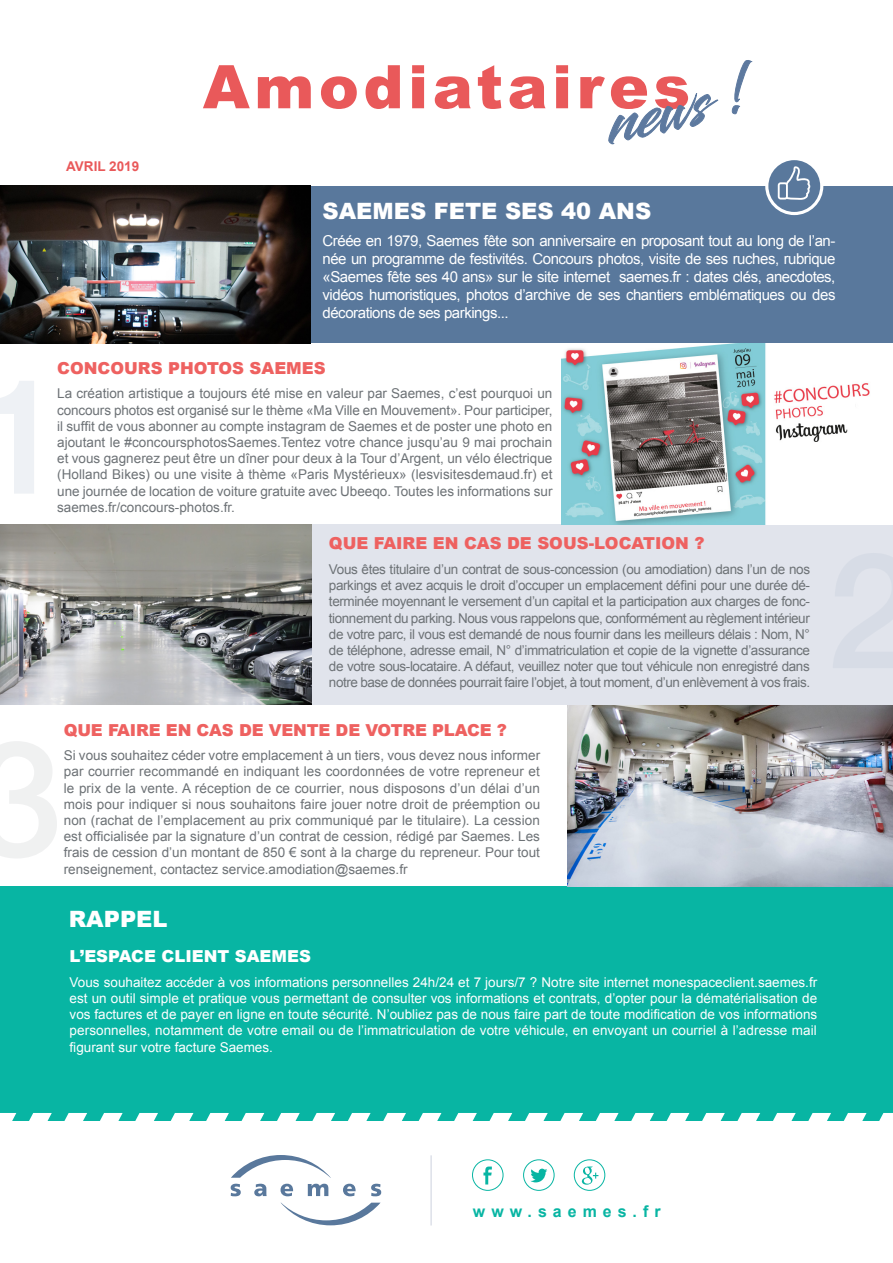
<style>
.page{position:relative;width:893px;height:1263px;background:#fff}
.page>*{position:absolute;margin:0;border:0;box-sizing:border-box;transform-origin:0 0}
.t1{font:900 60.15px "Arial";letter-spacing:.075em;color:#e9595a}
.t2{font:900 22.5px "Arial";color:#fff}
.t3{font:900 16.5px "Arial";color:#ee6160}
.t4{font:900 16.5px "Arial";color:#fff}
.t5{font:700 15.9px "Arial";letter-spacing:.375em;color:#08b5a3}
.t6{font:15px/18px "Arial";letter-spacing:-.03em;color:#fff;text-align:justify}
.t7{font:13.5px/16.2px "Arial";color:#6d7276;text-align:justify}
.t8{font:13.5px/16.2px "Arial";color:#fff;text-align:justify}
.t9{font:700 13.5px "Arial";color:#e9595a}
</style>
<div class="page">
<div style="left:310px;top:524px;width:583px;height:181px;background:#e1e4ec"></div>
<div style="left:0;top:886px;width:893px;height:235px;background:#08b5a3"></div>
<svg style="left:489px;top:1113px;width:23px;height:8px"></svg>
<svg style="left:64px;top:1113px;width:23px;height:8px"></svg>
<svg style="left:560px;top:1113px;width:23px;height:8px"></svg>
<svg style="left:135px;top:1113px;width:23px;height:8px"></svg>
<svg style="left:631px;top:1113px;width:23px;height:8px"></svg>
<svg style="left:206px;top:1113px;width:23px;height:8px"></svg>
<svg style="left:702px;top:1113px;width:23px;height:8px"></svg>
<svg style="left:277px;top:1113px;width:23px;height:8px"></svg>
<svg style="left:773px;top:1113px;width:23px;height:8px"></svg>
<svg style="left:0;top:1113px;width:16px;height:8px"></svg>
<svg style="left:418px;top:1113px;width:23px;height:8px"></svg>
<svg style="left:348px;top:1113px;width:23px;height:8px"></svg>
<svg style="left:843px;top:1113px;width:23px;height:8px"></svg>
<svg style="left:29px;top:1113px;width:23px;height:8px"></svg>
<svg style="left:525px;top:1113px;width:23px;height:8px"></svg>
<svg style="left:100px;top:1113px;width:23px;height:8px"></svg>
<svg style="left:596px;top:1113px;width:23px;height:8px"></svg>
<svg style="left:170px;top:1113px;width:23px;height:8px"></svg>
<svg style="left:666px;top:1113px;width:23px;height:8px"></svg>
<svg style="left:241px;top:1113px;width:23px;height:8px"></svg>
<svg style="left:737px;top:1113px;width:23px;height:8px"></svg>
<svg style="left:312px;top:1113px;width:23px;height:8px"></svg>
<svg style="left:808px;top:1113px;width:23px;height:8px"></svg>
<svg style="left:454px;top:1113px;width:23px;height:8px"></svg>
<svg style="left:383px;top:1113px;width:23px;height:8px"></svg>
<svg style="left:879px;top:1113px;width:14px;height:8px"></svg>
<div style="left:310px;top:186px;width:583px;height:157px;background:#59789c"></div>
<svg style="left:767px;top:159px;width:55px;height:55px"></svg>
<div style="left:765px;top:157px;width:58px;height:58px;border:3px solid #fff;border-radius:50%"></div>
<svg style="left:778px;top:166px;width:32px;height:34px"></svg>
<svg style="left:281px;top:1202px;width:100px;height:23px"></svg>
<svg style="left:231px;top:1155px;width:100px;height:23px"></svg>
<svg style="left:231px;top:1184px;width:10px;height:12px"></svg>
<svg style="left:254px;top:1184px;width:13px;height:12px"></svg>
<svg style="left:281px;top:1184px;width:12px;height:12px"></svg>
<svg style="left:308px;top:1184px;width:20px;height:12px"></svg>
<svg style="left:343px;top:1184px;width:13px;height:12px"></svg>
<svg style="left:371px;top:1184px;width:10px;height:12px"></svg>
<svg style="left:483px;top:1166px;width:9px;height:18px"></svg>
<div style="left:472px;top:1159px;width:31px;height:32px;border:1px solid #08b5a3;border-radius:50%"></div>
<svg style="left:530px;top:1168px;width:17px;height:14px"></svg>
<div style="left:523px;top:1159px;width:31px;height:32px;border:1px solid #08b5a3;border-radius:50%"></div>
<svg style="left:582px;top:1166px;width:16px;height:19px"></svg>
<div style="left:574px;top:1159px;width:31px;height:32px;border:1px solid #08b5a3;border-radius:50%"></div>
<hr style="left:430px;top:1155px;width:2px;height:70px;background:#d6dae4">
<img style="left:0;top:186px;width:310px;height:157px">
<img style="left:562px;top:343px;width:308px;height:181px">
<img style="left:0;top:524px;width:311px;height:181px">
<img style="left:567px;top:706px;width:326px;height:180px">
<svg style="left:608px;top:60px;width:145px;height:85px"></svg>
<p class="t9" style="left:66px;top:157px;width:75px">AVRIL 2019</p>
<p class="t1" style="left:203px;top:43px;width:489px">Amodiataires</p>
<p class="t2" style="left:323px;top:195px;width:330px">SAEMES FETE SES 40 ANS</p>
<p class="t6" style="left:323px;top:232px;width:514px">Créée en 1979, Saemes fête son anniversaire en proposant tout au long de l’an&shy;née un programme de festivités. Concours photos, visite de ses ruches, rubrique «Saemes fête ses 40 ans» sur le site internet saemes.fr : dates clés, anecdotes, vidéos humoristiques, photos d’archive de ses chantiers emblématiques ou des décorations de ses parkings...</p>
<p class="t3" style="left:57px;top:356px;width:270px">CONCOURS PHOTOS SAEMES</p>
<p class="t7" style="left:57px;top:386px;width:497px">La création artistique a toujours été mise en valeur par Saemes, c’est pourquoi un concours photos est organisé sur le thème «Ma Ville en Mouvement». Pour participer, il suffit de vous abonner au compte instagram de Saemes et de poster une photo en ajoutant le #concoursphotosSaemes.Tentez votre chance jusqu’au 9 mai prochain et vous gagnerez peut être un dîner pour deux à la Tour d’Argent, un vélo électrique (Holland Bikes) ou une visite à thème «Paris Mystérieux» (lesvisitesdemaud.fr) et une journée de location de voiture gratuite avec Ubeeqo. Toutes les informations sur saemes.fr/concours-photos.fr.</p>
<p class="t3" style="left:329px;top:531px;width:377px">QUE FAIRE EN CAS DE SOUS-LOCATION ?</p>
<p class="t7" style="left:329px;top:561px;width:483px">Vous êtes titulaire d’un contrat de sous-concession (ou amodiation) dans l’un de nos parkings et avez acquis le droit d’occuper un emplacement défini pour une durée dé&shy;terminée moyennant le versement d’un capital et la participation aux charges de fonc&shy;tionnement du parking. Nous vous rappelons que, conformément au règlement intérieur de votre parc, il vous est demandé de nous fournir dans les meilleurs délais : Nom, N° de téléphone, adresse email, N° d’immatriculation et copie de la vignette d’assurance de votre sous-locataire. A défaut, veuillez noter que tout véhicule non enregistré dans notre base de données pourrait faire l’objet, à tout moment, d’un enlèvement à vos frais.</p>
<p class="t3" style="left:64px;top:718px;width:445px">QUE FAIRE EN CAS DE VENTE DE VOTRE PLACE ?</p>
<p class="t7" style="left:64px;top:747px;width:478px">Si vous souhaitez céder votre emplacement à un tiers, vous devez nous informer par courrier recommandé en indiquant les coordonnées de votre repreneur et le prix de la vente. A réception de ce courrier, nous disposons d’un délai d’un mois pour indiquer si nous souhaitons faire jouer notre droit de préemption ou non (rachat de l’emplacement au prix communiqué par le titulaire). La cession est officialisée par la signature d’un contrat de cession, rédigé par Saemes. Les frais de cession d’un montant de 850 € sont à la charge du repreneur. Pour tout renseignement, contactez service.amodiation@saemes.fr</p>
<p class="t2" style="left:69px;top:903px;width:100px">RAPPEL</p>
<p class="t4" style="left:70px;top:944px;width:243px">L’ESPACE CLIENT SAEMES</p>
<p class="t8" style="left:70px;top:974px;width:749px">Vous souhaitez accéder à vos informations personnelles 24h/24 et 7 jours/7 ? Notre site internet monespaceclient.saemes.fr est un outil simple et pratique vous permettant de consulter vos informations et contrats, d’opter pour la dématérialisation de vos factures et de payer en ligne en toute sécurité. N’oubliez pas de nous faire part de toute modification de vos informations personnelles, notamment de votre email ou de l’immatriculation de votre véhicule, en envoyant un courriel à l’adresse mail figurant sur votre facture Saemes.</p>
<p class="t5" style="left:473px;top:1201px;width:189px">www.saemes.fr</p>
</div>
